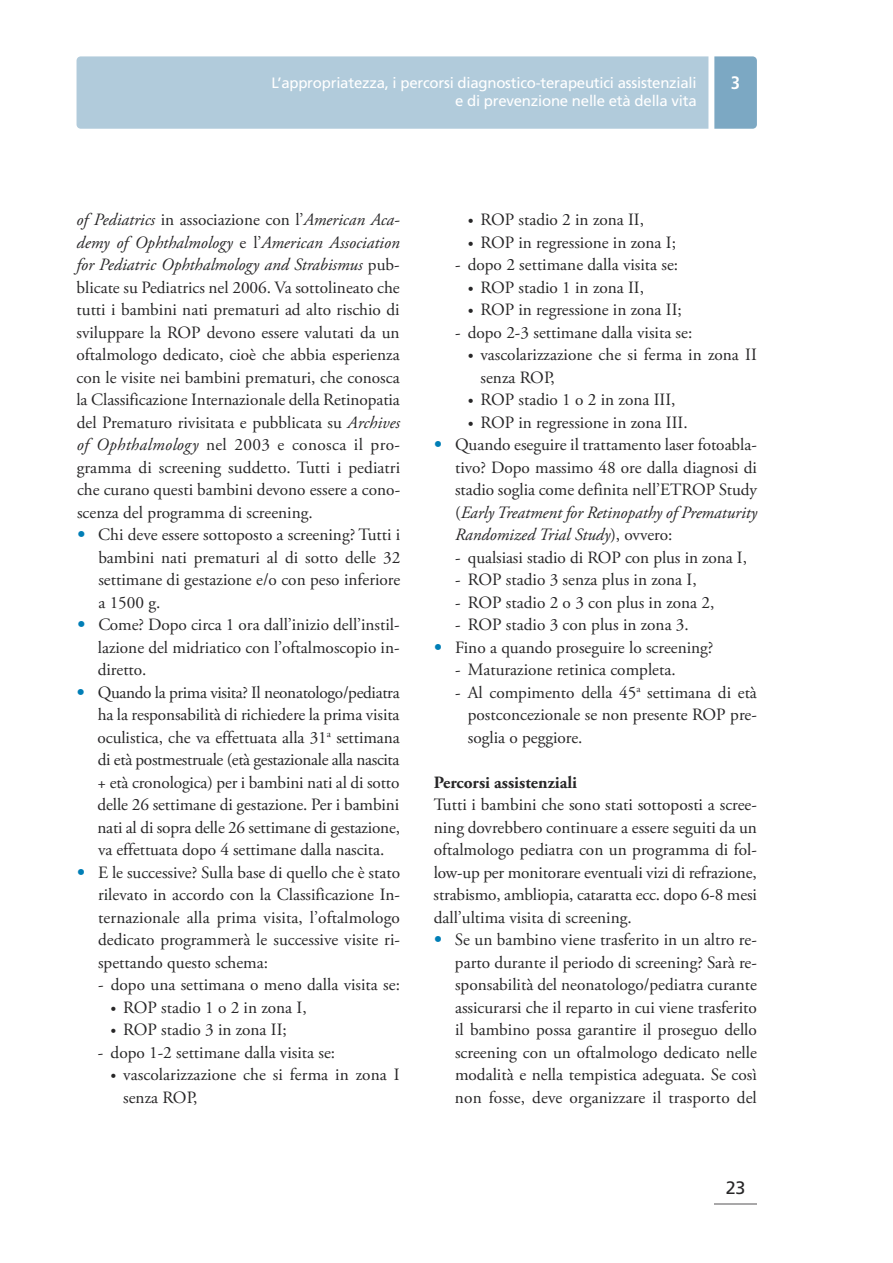
<style>
.page{position:relative;width:893px;height:1263px;background:#fff}
.page>*{position:absolute;margin:0;border:0;box-sizing:border-box;transform-origin:0 0}
.t1{font:18px "Frutiger";color:#272627}
.t2{font:700 condensed 18px "Frutiger";color:#fff}
.t3{font:17.25px/22.5px "Adobe Garamond Pro";color:#272627;text-align:justify}
.t4{font:700 17.25px "Adobe Garamond Pro";color:#272627}
.t5{font:15px "Frutiger";letter-spacing:-.015em;color:#fff}
.s1{font-style:italic}
.s2{font-family:"Frutiger";font-weight:300;color:#007eb6}
.s3{font-family:"Frutiger";font-weight:300;font-size:12px}
</style>
<div class="page">
<hr style="left:714px;top:1204px;width:43px;height:1px;background:#a9a8a9">
<svg style="left:714px;top:56px;width:43px;height:73px;background:#7ea9c4"></svg>
<div style="left:77px;top:56px;width:631px;height:73px;background:#b1cbdb"></div>
<p class="t5" style="left:272px;top:77px;width:427px">L’appropriatezza, i percorsi diagnostico-terapeutici assistenziali</p>
<p class="t2" style="left:731px;top:76px;width:11px">3</p>
<p class="t5" style="left:455px;top:95px;width:243px">e di prevenzione nelle età della vita</p>
<p class="t3" style="left:76px;top:210px;width:325px"><span class="s1">of Pediatrics</span> in associazione con l’<span class="s1">American Aca&shy;demy of Ophthalmology</span> e l’<span class="s1">American Association for Pediatric Ophthalmology and Strabismus</span> pub&shy;blicate su Pediatrics nel 2006. Va sottolineato che tutti i bambini nati prematuri ad alto rischio di sviluppare la ROP devono essere valutati da un oftalmologo dedicato, cioè che abbia esperienza con le visite nei bambini prematuri, che conosca la Classificazione Internazionale della Retinopatia del Prematuro rivisitata e pubblicata su <span class="s1">Archives of Ophthalmology</span> nel 2003 e conosca il pro&shy;gramma di screening suddetto. Tutti i pediatri che curano questi bambini devono essere a cono&shy;scenza del programma di screening.</p>
<p class="t3" style="left:98px;top:525px;width:303px;text-indent:-21px"><span class="s2">•</span> Chi deve essere sottoposto a screening? Tutti i bambini nati prematuri al di sotto delle 32 settimane di gestazione e/o con peso inferiore a 1500 g.</p>
<p class="t3" style="left:98px;top:615px;width:303px;text-indent:-21px"><span class="s2">•</span> Come? Dopo circa 1 ora dall’inizio dell’instil&shy;lazione del midriatico con l’oftalmoscopio in&shy;diretto.</p>
<p class="t3" style="left:97px;top:683px;width:304px;text-indent:-21px"><span class="s2">•</span> Quando la prima visita? Il neonatologo/pediatra ha la responsabilità di richiedere la prima visita oculistica, che va effettuata alla 31<sup>a</sup> settimana di età postmestruale (età gestazionale alla nascita + età cronologica) per i bambini nati al di sotto delle 26 settimane di gestazione. Per i bambini nati al di sopra delle 26 settimane di gestazione, va effettuata dopo 4 settimane dalla nascita.</p>
<p class="t3" style="left:98px;top:863px;width:303px;text-indent:-21px"><span class="s2">•</span> E le successive? Sulla base di quello che è stato rilevato in accordo con la Classificazione In&shy;ternazionale alla prima visita, l’oftalmologo dedicato programmerà le successive visite ri&shy;spettando questo schema:</p>
<p class="t3" style="left:98px;top:975px;width:303px">- dopo una settimana o meno dalla visita se:</p>
<p class="t3" style="left:111px;top:998px;width:198px"><span class="s3">•</span> ROP stadio 1 o 2 in zona I,</p>
<p class="t3" style="left:111px;top:1020px;width:178px"><span class="s3">•</span> ROP stadio 3 in zona II;</p>
<p class="t3" style="left:98px;top:1043px;width:239px">- dopo 1-2 settimane dalla visita se:</p>
<p class="t3" style="left:123px;top:1065px;width:278px;text-indent:-13px"><span class="s3">•</span> vascolarizzazione che si ferma in zona I senza ROP,</p>
<p class="t3" style="left:468px;top:210px;width:178px"><span class="s3">•</span> ROP stadio 2 in zona II,</p>
<p class="t3" style="left:468px;top:233px;width:210px"><span class="s3">•</span> ROP in regressione in zona I;</p>
<p class="t3" style="left:455px;top:255px;width:225px">- dopo 2 settimane dalla visita se:</p>
<p class="t3" style="left:468px;top:278px;width:178px"><span class="s3">•</span> ROP stadio 1 in zona II,</p>
<p class="t3" style="left:468px;top:300px;width:216px"><span class="s3">•</span> ROP in regressione in zona II;</p>
<p class="t3" style="left:455px;top:323px;width:239px">- dopo 2-3 settimane dalla visita se:</p>
<p class="t3" style="left:481px;top:345px;width:278px;text-indent:-13px"><span class="s3">•</span> vascolarizzazione che si ferma in zona II senza ROP,</p>
<p class="t3" style="left:468px;top:390px;width:209px"><span class="s3">•</span> ROP stadio 1 o 2 in zona III,</p>
<p class="t3" style="left:468px;top:413px;width:221px"><span class="s3">•</span> ROP in regressione in zona III.</p>
<p class="t3" style="left:455px;top:435px;width:304px;text-indent:-21px"><span class="s2">•</span> Quando eseguire il trattamento laser fotoabla&shy;tivo? Dopo massimo 48 ore dalla diagnosi di stadio soglia come definita nell’ETROP Study (<span class="s1">Early Treatment for Retinopathy of Prematurity Randomized Trial Study</span>), ovvero:</p>
<p class="t3" style="left:455px;top:548px;width:293px">- qualsiasi stadio di ROP con plus in zona I,</p>
<p class="t3" style="left:455px;top:570px;width:243px">- ROP stadio 3 senza plus in zona I,</p>
<p class="t3" style="left:455px;top:593px;width:261px">- ROP stadio 2 o 3 con plus in zona 2,</p>
<p class="t3" style="left:455px;top:615px;width:235px">- ROP stadio 3 con plus in zona 3.</p>
<p class="t3" style="left:434px;top:638px;width:281px"><span class="s2">•</span> Fino a quando proseguire lo screening?</p>
<p class="t3" style="left:455px;top:660px;width:222px">- Maturazione retinica completa.</p>
<p class="t3" style="left:468px;top:683px;width:291px;text-indent:-13px">- Al compimento della 45<sup>a</sup> settimana di età postconcezionale se non presente ROP pre&shy;soglia o peggiore.</p>
<p class="t4" style="left:434px;top:776px;width:145px">Percorsi assistenziali</p>
<p class="t3" style="left:434px;top:795px;width:325px">Tutti i bambini che sono stati sottoposti a scree&shy;ning dovrebbero continuare a essere seguiti da un oftalmologo pediatra con un programma di fol&shy;low-up per monitorare eventuali vizi di refrazione, strabismo, ambliopia, cataratta ecc. dopo 6-8 mesi dall’ultima visita di screening.</p>
<p class="t3" style="left:455px;top:930px;width:303px;text-indent:-21px"><span class="s2">•</span> Se un bambino viene trasferito in un altro re&shy;parto durante il periodo di screening? Sarà re&shy;sponsabilità del neonatologo/pediatra curante assicurarsi che il reparto in cui viene trasferito il bambino possa garantire il proseguo dello screening con un oftalmologo dedicato nelle modalità e nella tempistica adeguata. Se così non fosse, deve organizzare il trasporto del</p>
<p class="t1" style="left:726px;top:1180px;width:21px">23</p>
</div>
